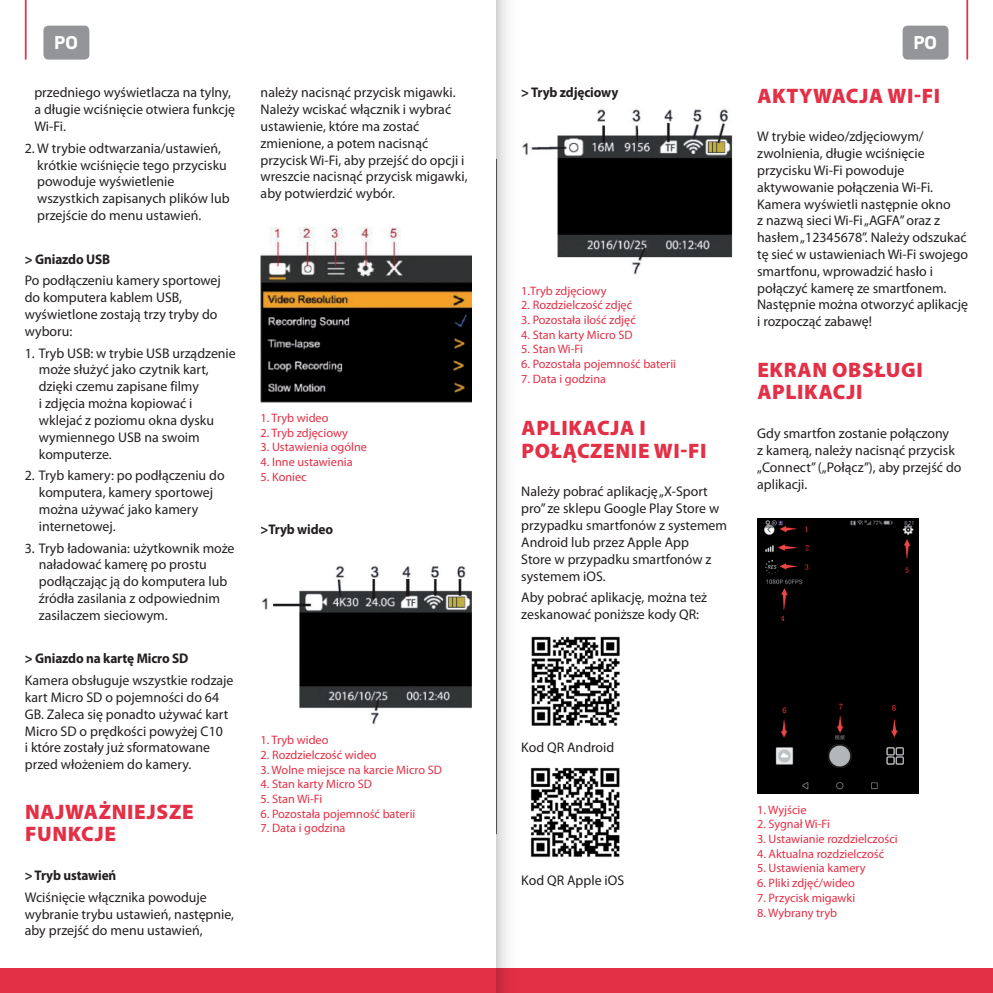
<style>
.page{position:relative;width:993px;height:993px;background:#fff}
.page>*{position:absolute;margin:0;border:0;box-sizing:border-box;transform-origin:0 0}
.t1{font:900 21px/22.8px "Myriad Pro";letter-spacing:.03em;color:#e33046}
.t2{font:700 17.5px "Agfa Photo Thalis";color:#fff}
.t3{font:14px/16.8px "Myriad Pro";color:#231f20}
.t4{font:700 14px "Myriad Pro";letter-spacing:-.01em;color:#231f20;scale:.95 1}
.t5{font:12.25px "Myriad Pro";color:#e33046}
</style>
<div class="page">
<img style="left:260px;top:228px;width:211px;height:174px">
<img style="left:262px;top:566px;width:209px;height:158px">
<div style="left:0;top:967px;width:496px;height:25px;background:#e33046"></div>
<div style="left:496px;top:967px;width:496px;height:25px;background:#e33046"></div>
<div style="left:43px;top:26px;width:46px;height:34px;background:#939598;border-radius:5px"></div>
<div style="left:902px;top:26px;width:46px;height:34px;background:#939598;border-radius:5px"></div>
<hr style="left:25px;top:0;width:2px;height:60px;background:#e33046">
<hr style="left:966px;top:0;width:1px;height:60px;background:#e33046">
<img style="left:522px;top:109px;width:210px;height:166px">
<img style="left:531px;top:636px;width:89px;height:90px">
<img style="left:530px;top:767px;width:90px;height:91px">
<div style="left:757px;top:518px;width:161px;height:274px;background:#000"></div>
<svg style="left:496px;top:0;width:23px;height:992px"></svg>
<p class="t2" style="left:55px;top:32px;width:25px">PO</p>
<p class="t2" style="left:913px;top:32px;width:25px">PO</p>
<p class="t3" style="left:34px;top:84px;width:202px">przedniego wyświetlacza na tylny, a długie wciśnięcie otwiera funkcję<br>Wi-Fi.</p>
<p class="t3" style="left:37px;top:139px;width:194px;text-indent:-12px">2. W trybie odtwarzania/ustawień, krótkie wciśnięcie tego przycisku powoduje wyświetlenie wszystkich zapisanych plików lub przejście do menu ustawień.</p>
<p class="t4" style="left:25px;top:250px;width:91px">&gt; Gniazdo USB</p>
<p class="t3" style="left:25px;top:272px;width:197px">Po podłączeniu kamery sportowej do komputera kablem USB, wyświetlone zostają trzy tryby do wyboru:</p>
<p class="t3" style="left:39px;top:344px;width:198px;text-indent:-14px">1. Tryb USB: w trybie USB urządzenie może służyć jako czytnik kart, dzięki czemu zapisane filmy<br>i zdjęcia można kopiować i wklejać z poziomu okna dysku wymiennego USB na swoim komputerze.</p>
<p class="t3" style="left:39px;top:467px;width:187px;text-indent:-14px">2. Tryb kamery: po podłączeniu do komputera, kamery sportowej można używać jako kamery internetowej.</p>
<p class="t3" style="left:39px;top:539px;width:197px;text-indent:-14px">3. Tryb ładowania: użytkownik może naładować kamerę po prostu podłączając ją do komputera lub źródła zasilania z odpowiednim zasilaczem sieciowym.</p>
<p class="t4" style="left:25px;top:649px;width:174px">&gt; Gniazdo na kartę Micro SD</p>
<p class="t3" style="left:25px;top:671px;width:210px">Kamera obsługuje wszystkie rodzaje kart Micro SD o pojemności do 64<br>GB. Zaleca się ponadto używać kart<br>Micro SD o prędkości powyżej C10<br>i które zostały już sformatowane przed włożeniem do kamery.</p>
<h1 class="t1" style="left:25px;top:799px;width:170px">NAJWAŻNIEJSZE<br>FUNKCJE</h1>
<p class="t4" style="left:25px;top:865px;width:98px">&gt; Tryb ustawień</p>
<p class="t3" style="left:25px;top:888px;width:211px">Wciśnięcie włącznika powoduje wybranie trybu ustawień, następnie, aby przejść do menu ustawień,</p>
<p class="t3" style="left:260px;top:84px;width:208px">należy nacisnąć przycisk migawki.<br>Należy wciskać włącznik i wybrać ustawienie, które ma zostać zmienione, a potem nacisnąć przycisk Wi-Fi, aby przejść do opcji i wreszcie nacisnąć przycisk migawki, aby potwierdzić wybór.</p>
<p class="t4" style="left:521px;top:83px;width:104px">&gt; Tryb zdjęciowy</p>
<h1 class="t1" style="left:757px;top:83px;width:184px">AKTYWACJA WI-FI</h1>
<p class="t3" style="left:756px;top:128px;width:212px">W trybie wideo/zdjęciowym/ zwolnienia, długie wciśnięcie przycisku Wi-Fi powoduje aktywowanie połączenia Wi-Fi.<br>Kamera wyświetli następnie okno<br>z nazwą sieci Wi-Fi „AGFA” oraz z hasłem „12345678”. Należy odszukać tę sieć w ustawieniach Wi-Fi swojego smartfonu, wprowadzić hasło i połączyć kamerę ze smartfonem.<br>Następnie można otworzyć aplikację i rozpocząć zabawę!</p>
<h1 class="t1" style="left:757px;top:357px;width:167px">EKRAN OBSŁUGI<br>APLIKACJI</h1>
<p class="t3" style="left:756px;top:424px;width:206px">Gdy smartfon zostanie połączony<br>z kamerą, należy nacisnąć przycisk „Connect” („Połącz”), aby przejść do aplikacji.</p>
<p class="t5" style="left:521px;top:283px;width:87px">1.Tryb zdjęciowy</p>
<p class="t5" style="left:521px;top:297px;width:112px">2. Rozdzielczość zdjęć</p>
<p class="t5" style="left:521px;top:312px;width:116px">3. Pozostała ilość zdjęć</p>
<p class="t5" style="left:521px;top:327px;width:113px">4. Stan karty Micro SD</p>
<p class="t5" style="left:521px;top:342px;width:63px">5. Stan Wi-Fi</p>
<p class="t5" style="left:521px;top:356px;width:156px">6. Pozostała pojemność baterii</p>
<p class="t5" style="left:521px;top:371px;width:86px">7. Data i godzina</p>
<h1 class="t1" style="left:521px;top:415px;width:186px">APLIKACJA I<br>POŁĄCZENIE WI-FI</h1>
<p class="t3" style="left:521px;top:483px;width:207px">Należy pobrać aplikację „X-Sport pro” ze sklepu Google Play Store w przypadku smartfonów z systemem<br>Android lub przez Apple App<br>Store w przypadku smartfonów z systemem iOS.</p>
<p class="t3" style="left:521px;top:588px;width:187px">Aby pobrać aplikację, można też zeskanować poniższe kody QR:</p>
<p class="t5" style="left:260px;top:410px;width:69px">1. Tryb wideo</p>
<p class="t5" style="left:260px;top:425px;width:89px">2. Tryb zdjęciowy</p>
<p class="t5" style="left:260px;top:439px;width:108px">3. Ustawienia ogólne</p>
<p class="t5" style="left:260px;top:454px;width:93px">4. Inne ustawienia</p>
<p class="t5" style="left:260px;top:469px;width:48px">5. Koniec</p>
<p class="t4" style="left:260px;top:520px;width:78px">&gt;Tryb wideo</p>
<p class="t5" style="left:260px;top:732px;width:69px">1. Tryb wideo</p>
<p class="t5" style="left:260px;top:747px;width:117px">2. Rozdzielczość wideo</p>
<p class="t5" style="left:260px;top:761px;width:183px">3. Wolne miejsce na karcie Micro SD</p>
<p class="t5" style="left:260px;top:776px;width:113px">4. Stan karty Micro SD</p>
<p class="t5" style="left:260px;top:791px;width:63px">5. Stan Wi-Fi</p>
<p class="t5" style="left:260px;top:805px;width:156px">6. Pozostała pojemność baterii</p>
<p class="t5" style="left:260px;top:820px;width:86px">7. Data i godzina</p>
<p class="t3" style="left:521px;top:738px;width:94px">Kod QR Android</p>
<p class="t5" style="left:756px;top:801px;width:51px">1. Wyjście</p>
<p class="t5" style="left:756px;top:816px;width:74px">2. Sygnał Wi-Fi</p>
<p class="t5" style="left:756px;top:831px;width:142px">3. Ustawianie rozdzielczości</p>
<p class="t5" style="left:756px;top:845px;width:128px">4. Aktualna rozdzielczość</p>
<p class="t5" style="left:756px;top:860px;width:110px">5. Ustawienia kamery</p>
<p class="t5" style="left:756px;top:875px;width:99px">6. Pliki zdjęć/wideo</p>
<p class="t5" style="left:756px;top:889px;width:100px">7. Przycisk migawki</p>
<p class="t5" style="left:756px;top:904px;width:81px">8. Wybrany tryb</p>
<p class="t3" style="left:521px;top:870px;width:104px">Kod QR Apple iOS</p>
</div>
